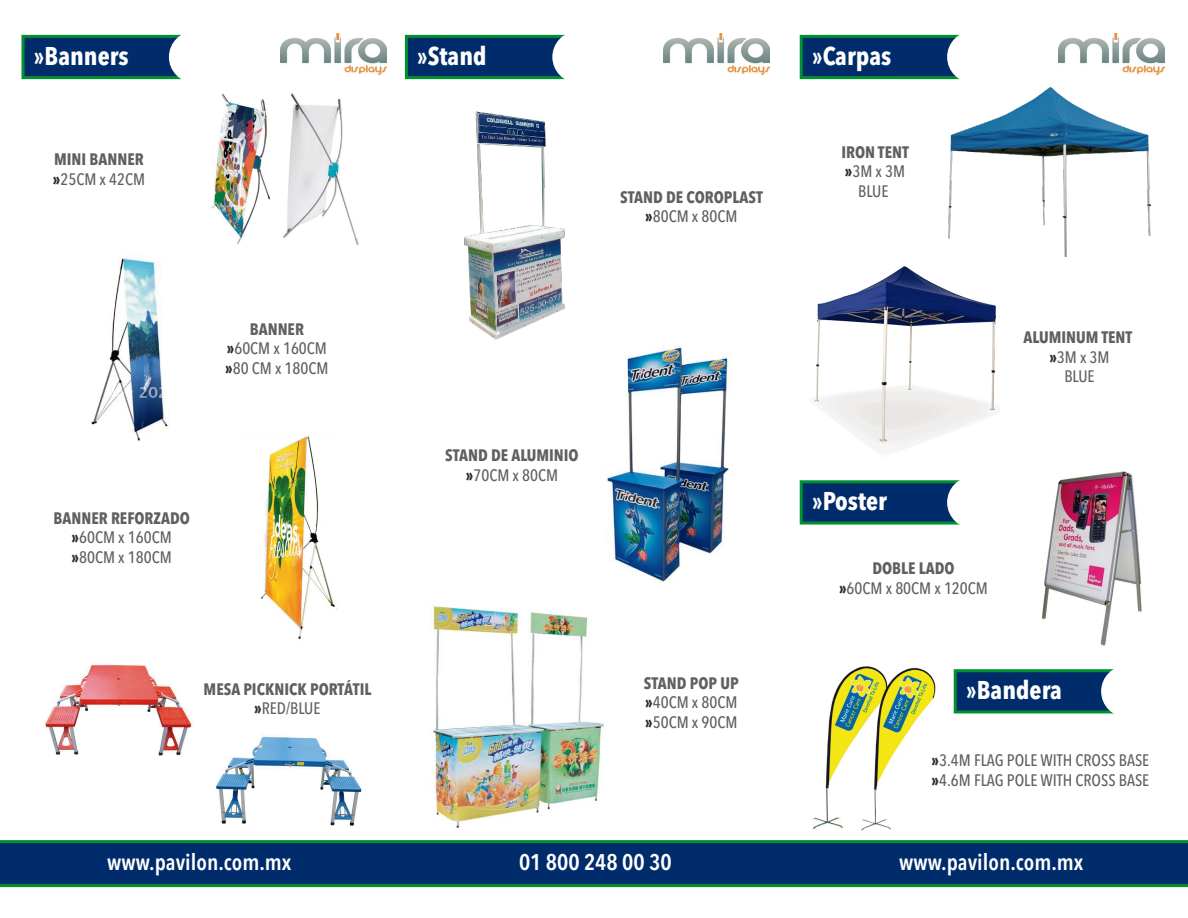
<style>
.page{position:relative;width:1188px;height:918px;background:#fff}
.page>*{position:absolute;margin:0;border:0;box-sizing:border-box;transform-origin:0 0}
.t1{font:700 condensed 25.5px "Avenir Next LT Pro";color:#fff}
.t2{font:600 condensed 22.5px "Avenir Next LT Pro";color:#fff}
.t3{font:500 condensed 16.5px/19.5px "Avenir Next LT Pro";color:#616060;text-align:center}
.t4{font:700 condensed 16.5px/19.5px "Avenir Next LT Pro";color:#616060;text-align:center}
.s1{font-weight:800;color:#2b2b2b}
.s2{font-weight:500}
.s3{font-weight:700}
</style>
<div class="page">
<img style="left:91px;top:257px;width:77px;height:184px">
<svg style="left:0;top:840px;width:1188px;height:47px;background:#003963"></svg>
<div style="left:800px;top:480px;width:178px;height:45px;background:#002c6b;border:3px solid #00902f"></div>
<div style="left:947px;top:476px;width:52px;height:52px;background:#fff;border-radius:50%"></div>
<img style="left:814px;top:266px;width:183px;height:179px">
<img style="left:432px;top:606px;width:172px;height:222px">
<img style="left:812px;top:666px;width:124px;height:164px">
<img style="left:1042px;top:471px;width:100px;height:175px">
<div style="left:800px;top:35px;width:178px;height:44px;background:#002c6b;border:3px solid #00902f"></div>
<div style="left:947px;top:31px;width:52px;height:52px;background:#fff;border-radius:50%"></div>
<div style="left:954px;top:669px;width:178px;height:44px;background:#002c6b;border:3px solid #00902f"></div>
<div style="left:1101px;top:665px;width:52px;height:52px;background:#fff;border-radius:50%"></div>
<img style="left:948px;top:88px;width:202px;height:169px">
<img style="left:216px;top:736px;width:146px;height:90px">
<img style="left:1058px;top:34px;width:107px;height:40px">
<div style="left:405px;top:35px;width:178px;height:44px;background:#002c6b;border:3px solid #00902f"></div>
<div style="left:552px;top:31px;width:52px;height:52px;background:#fff;border-radius:50%"></div>
<img style="left:664px;top:34px;width:106px;height:40px">
<div style="left:21px;top:35px;width:179px;height:44px;background:#002c6b;border:3px solid #00902f"></div>
<div style="left:169px;top:31px;width:52px;height:52px;background:#fff;border-radius:50%"></div>
<img style="left:280px;top:34px;width:107px;height:40px">
<img style="left:261px;top:435px;width:77px;height:204px">
<img style="left:606px;top:346px;width:123px;height:237px">
<img style="left:410px;top:76px;width:156px;height:264px">
<img style="left:45px;top:664px;width:148px;height:92px">
<img style="left:211px;top:93px;width:148px;height:153px">
<h1 class="t1" style="left:34px;top:40px;width:96px">»Banners</h1>
<h1 class="t1" style="left:417px;top:40px;width:71px">»Stand</h1>
<p class="t4" style="left:53px;top:149px;width:94px;text-align:left">MINI BANNER <span class="s1">»</span><span class="s2">25CM x 42CM</span></p>
<p class="t3" style="left:225px;top:319px;width:105px"><span class="s3">BANNER<br></span><span class="s1">»</span>60CM x 160CM <span class="s1">»</span>80 CM x 180CM</p>
<p class="t3" style="left:54px;top:508px;width:138px"><span class="s3">BANNER REFORZADO </span><span class="s1">»</span>60CM x 160CM <span class="s1">»</span>80CM x 180CM</p>
<p class="t4" style="left:445px;top:445px;width:135px">STAND DE ALUMINIO <span class="s1">»</span><span class="s2">70CM x 80CM</span></p>
<p class="t4" style="left:620px;top:187px;width:144px">STAND DE COROPLAST <span class="s1">»</span><span class="s2">80CM x 80CM</span></p>
<p class="t4" style="left:204px;top:679px;width:169px">MESA PICKNICK PORTÁTIL <span class="s1">»</span><span class="s2">RED/BLUE</span></p>
<p class="t3" style="left:644px;top:673px;width:96px;text-align:justify"><span class="s3">STAND POP UP </span><span class="s1">»</span>40CM x 80CM <span class="s1">»</span>50CM x 90CM</p>
<h1 class="t1" style="left:812px;top:40px;width:81px">»Carpas</h1>
<p class="t3" style="left:841px;top:142px;width:69px"><span class="s3">IRON TENT </span><span class="s1">»</span>3M x 3M<br>BLUE</p>
<p class="t4" style="left:1024px;top:328px;width:110px">ALUMINUM TENT <span class="s1">»</span><span class="s2">3M x 3M<br>BLUE</span></p>
<h1 class="t1" style="left:812px;top:486px;width:76px">»Poster</h1>
<p class="t3" style="left:839px;top:558px;width:150px"><span class="s3">DOBLE LADO<br></span><span class="s1">»</span>60CM x 80CM x 120CM</p>
<h1 class="t1" style="left:966px;top:675px;width:98px">»Bandera</h1>
<p class="t3" style="left:932px;top:750px;width:219px;text-align:left"><span class="s1">»</span>3.4M FLAG POLE WITH CROSS BASE <span class="s1">»</span>4.6M FLAG POLE WITH CROSS BASE</p>
<h2 class="t2" style="left:107px;top:849px;width:186px">www.pavilon.com.mx</h2>
<h2 class="t2" style="left:519px;top:849px;width:154px">01 800 248 00 30</h2>
<h2 class="t2" style="left:899px;top:849px;width:186px">www.pavilon.com.mx</h2>
</div>
